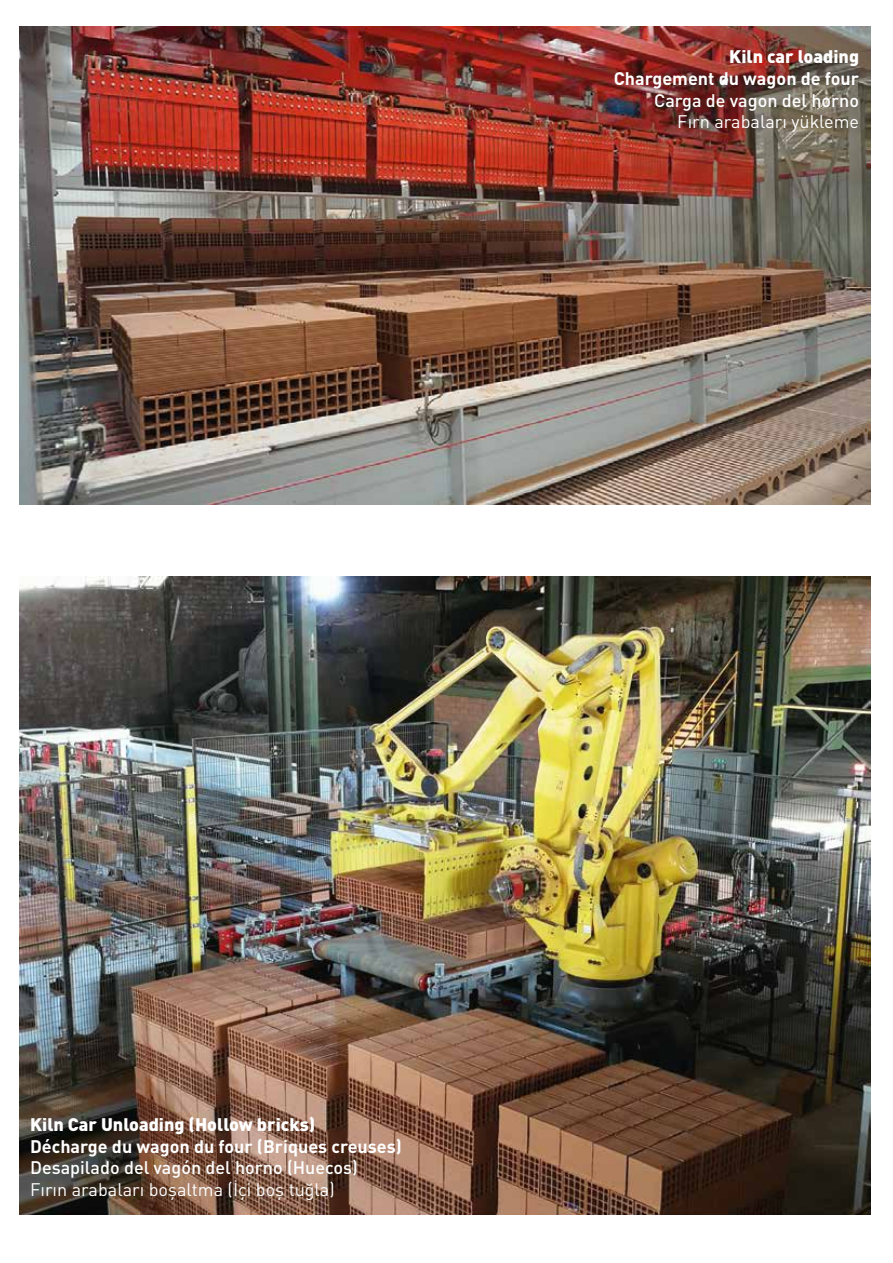
<style>
.page{position:relative;width:893px;height:1263px;background:#fff}
.page>*{position:absolute;margin:0;border:0;box-sizing:border-box;transform-origin:0 0}
.t1{font:700 18px "DIN Pro";color:#fff}
.t2{font:18px "DIN Pro";color:#fff}
.t3{font:500 18px "DIN Pro";color:#fff}
.t4{font:900 18px "DIN Pro";color:#fff}
</style>
<div class="page">
<img style="left:19px;top:26px;width:851px;height:479px">
<img style="left:19px;top:576px;width:851px;height:638px">
<p class="t4" style="left:729px;top:45px;width:131px">Kiln car loading</p>
<p class="t1" style="left:614px;top:66px;width:247px">Chargement du wagon de four</p>
<p class="t3" style="left:654px;top:88px;width:207px">Carga de vagon del horno</p>
<p class="t2" style="left:677px;top:110px;width:183px">Fırn arabaları yükleme</p>
<p class="t4" style="left:30px;top:1112px;width:287px">Kiln Car Unloading (Hollow bricks)</p>
<p class="t1" style="left:30px;top:1134px;width:373px">Décharge du wagon du four (Briques creuses)</p>
<p class="t3" style="left:30px;top:1155px;width:329px">Desapilado del vagón del horno (Huecos)</p>
<p class="t2" style="left:30px;top:1177px;width:306px">Fırın arabaları boşaltma (İçi boş tuğla)</p>
</div>
